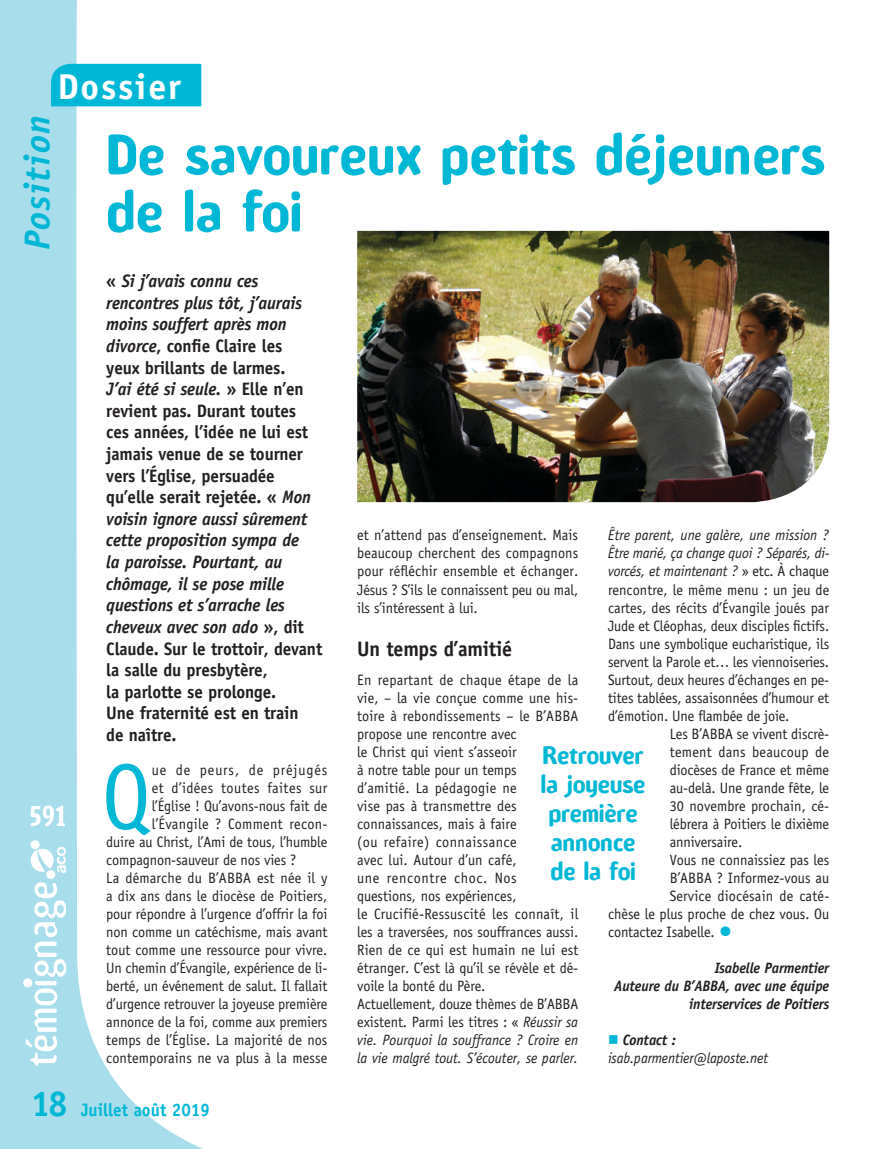
<style>
.page{position:relative;width:893px;height:1149px;background:#fff}
.page>*{position:absolute;margin:0;border:0;box-sizing:border-box;transform-origin:0 0}
.t1{font:93px "Officina Sans";color:#00b7d5;scale:.95 1}
.t2{font:700 54px/57px "Amoebia";letter-spacing:.01em;color:#00b7d5;scale:.95 1}
.t3{font:italic 700 36px "Officina Sans";color:#00b7d5}
.t4{font:700 36px "Officina Sans";letter-spacing:.05em;color:#fff}
.t5{font:700 27px "Amoebia";color:#fff;scale:.85 1}
.t6{font:700 24px/28.8px "Amoebia";color:#00b7d5;text-align:center;scale:.95 1}
.t7{font:700 21px "Officina Sans";letter-spacing:-.01em;color:#231f20;scale:.95 1}
.t8{font:700 18px/21.6px "Officina Sans";letter-spacing:-.01em;color:#231f20;scale:.95 1}
.t9{font:700 18px "Officina Sans";color:#00b7d5;scale:.95 1}
.t10{font:15px/18px "Officina Sans";letter-spacing:-.005em;color:#231f20;text-align:justify;scale:.95 1}
.t11{font:italic 15px/18px "Officina Sans";letter-spacing:-.01em;color:#231f20;scale:.95 1}
.t12{font:italic 700 15px/18px "Officina Sans";letter-spacing:-.01em;color:#231f20;text-align:right;scale:.95 1}
.t13{font:15px "Officina Sans";letter-spacing:.015em;color:#231f20;scale:.95 1}
.t14{font:15px "Officina Sans";letter-spacing:.03em;color:#231f20;scale:.95 1}
.t15{font:15px "Officina Sans";letter-spacing:.06em;color:#231f20;scale:.95 1}
.s1{font-style:italic}
.s2{font-size:36px}
.s3{font-style:normal}
.s4{font-size:27px;color:#00b7d5}
.s5{color:#00b7d5}
.s6{font-weight:700}
</style>
<div class="page">
<svg style="left:0;top:0;width:202px;height:1148px"></svg>
<svg style="left:26px;top:882px;width:40px;height:183px"></svg>
<div style="left:46px;top:869px;width:9px;height:9px;border:2px solid #fff;border-radius:50%"></div>
<div style="left:31px;top:840px;width:9px;height:8px;border:2px solid #fff;border-radius:50%"></div>
<div style="left:47px;top:870px;width:7px;height:7px;background:#fff;border-radius:50%"></div>
<div style="left:32px;top:841px;width:7px;height:7px;background:#fff;border-radius:50%"></div>
<svg style="left:31px;top:846px;width:35px;height:26px"></svg>
<div style="left:24px;top:978px;width:8px;height:8px;background:#fff;border-radius:50%"></div>
<div style="left:23px;top:978px;width:9px;height:9px;border:1px solid #fff;border-radius:50%"></div>
<div style="left:51px;top:64px;width:150px;height:42px;background:#00b7d5"></div>
<img style="left:357px;top:231px;width:472px;height:271px">
<h3 class="t3" style="left:16px;top:250px;width:137px;rotate:-90deg">Position</h3>
<h3 class="t4" style="left:57px;top:64px;width:125px">Dossier</h3>
<h2 class="t2" style="left:106px;top:127px;width:757px">De savoureux petits déjeuners de la foi</h2>
<h3 class="t5" style="left:30px;top:801px;width:44px">591</h3>
<p class="t8" style="left:106px;top:270px;width:229px">« <span class="s1">Si j’avais connu ces rencontres plus tôt, j’aurais moins souffert après mon divorce</span>, confie Claire les<br>yeux brillants de larmes.<br><span class="s1">J’ai été si seule.</span> » Elle n’en revient pas. Durant toutes ces années, l’idée ne lui est jamais venue de se tourner vers l’Église, persuadée qu’elle serait rejetée. « <span class="s1">Mon voisin ignore aussi sûrement cette proposition sympa de<br>la paroisse. Pourtant, au chômage, il se pose mille questions et s’arrache les cheveux avec son ado</span> », dit<br>Claude. Sur le trottoir, devant la salle du presbytère,<br>la parlotte se prolonge.<br>Une fraternité est en train<br>de naître.</p>
<h1 class="t1" style="left:102px;top:742px;width:53px">Q</h1>
<p class="t15" style="left:152px;top:760px;width:186px">ue de peurs, de préjugés</p>
<p class="t14" style="left:152px;top:778px;width:186px">et d’idées toutes faites sur</p>
<p class="t10" style="left:152px;top:796px;width:187px">l’Église ! Qu’avons-nous fait de</p>
<p class="t13" style="left:152px;top:814px;width:186px">l’Évangile ? Comment recon-</p>
<p class="t10" style="left:106px;top:832px;width:234px">duire au Christ, l’Ami de tous, l’humble</p>
<p class="t10" style="left:106px;top:850px;width:201px">compagnon-sauveur de nos vies ?</p>
<p class="t10" style="left:106px;top:868px;width:234px">La démarche du B’ABBA est née il y</p>
<p class="t10" style="left:106px;top:886px;width:234px">a dix ans dans le diocèse de Poitiers,</p>
<p class="t10" style="left:106px;top:904px;width:234px">pour répondre à l’urgence d’offrir la foi</p>
<p class="t10" style="left:106px;top:922px;width:234px">non comme un catéchisme, mais avant</p>
<p class="t10" style="left:106px;top:940px;width:234px">tout comme une ressource pour vivre.</p>
<p class="t10" style="left:106px;top:958px;width:234px">Un chemin d’Évangile, expérience de li-</p>
<p class="t10" style="left:106px;top:976px;width:234px">berté, un événement de salut. Il fallait</p>
<p class="t10" style="left:106px;top:994px;width:234px">d’urgence retrouver la joyeuse première</p>
<p class="t10" style="left:106px;top:1012px;width:234px">annonce de la foi, comme aux premiers</p>
<p class="t10" style="left:106px;top:1030px;width:234px">temps de l’Église. La majorité de nos</p>
<p class="t10" style="left:106px;top:1048px;width:234px">contemporains ne va plus à la messe</p>
<p class="t9" style="left:31px;top:1098px;width:190px"><span class="s2">18</span> Juillet août 2019</p>
<p class="t11" style="left:608px;top:526px;width:234px">Être parent, une galère, une mission ?</p>
<p class="t11" style="left:608px;top:544px;width:234px">Être marié, ça change quoi ? Séparés, di-</p>
<p class="t11" style="left:608px;top:562px;width:234px">vorcés, et maintenant ? <span class="s3">» etc. À chaque</span></p>
<p class="t10" style="left:608px;top:580px;width:234px">rencontre, le même menu : un jeu de</p>
<p class="t10" style="left:608px;top:598px;width:234px">cartes, des récits d’Évangile joués par</p>
<p class="t10" style="left:608px;top:616px;width:234px">Jude et Cléophas, deux disciples fictifs.</p>
<p class="t10" style="left:608px;top:634px;width:234px">Dans une symbolique eucharistique, ils</p>
<p class="t10" style="left:608px;top:652px;width:234px">servent la Parole et… les viennoiseries.</p>
<p class="t10" style="left:608px;top:670px;width:234px">Surtout, deux heures d’échanges en pe-</p>
<p class="t10" style="left:608px;top:688px;width:234px">tites tablées, assaisonnées d’humour et</p>
<p class="t10" style="left:608px;top:706px;width:192px">d’émotion. Une flambée de joie.</p>
<p class="t10" style="left:670px;top:724px;width:169px">Les B’ABBA se vivent discrè-</p>
<p class="t13" style="left:670px;top:742px;width:169px">tement dans beaucoup de</p>
<p class="t10" style="left:670px;top:760px;width:169px">diocèses de France et même</p>
<p class="t10" style="left:670px;top:778px;width:169px">au-delà. Une grande fête, le</p>
<p class="t10" style="left:670px;top:796px;width:169px">30 novembre prochain, cé-</p>
<p class="t10" style="left:670px;top:814px;width:169px">lébrera à Poitiers le dixième</p>
<p class="t10" style="left:670px;top:832px;width:78px">anniversaire.</p>
<p class="t10" style="left:670px;top:850px;width:169px">Vous ne connaissiez pas les</p>
<p class="t10" style="left:670px;top:868px;width:169px">B’ABBA ? Informez-vous au</p>
<p class="t10" style="left:670px;top:886px;width:169px">Service diocésain de caté-</p>
<p class="t10" style="left:608px;top:904px;width:234px">chèse le plus proche de chez vous. Ou</p>
<p class="t10" style="left:608px;top:922px;width:132px">contactez Isabelle. <span class="s4">•</span></p>
<p class="t12" style="left:614px;top:958px;width:228px">Isabelle Parmentier<br>Auteure du B’ABBA, avec une équipe interservices de Poitiers</p>
<p class="t11" style="left:608px;top:1030px;width:170px"><span class="s5">■</span> <span class="s6">Contact : </span>isab.parmentier@laposte.net</p>
<p class="t10" style="left:357px;top:526px;width:234px">et n’attend pas d’enseignement. Mais beaucoup cherchent des compagnons pour réfléchir ensemble et échanger.<br>Jésus ? S’ils le connaissent peu ou mal, ils s’intéressent à lui.</p>
<h3 class="t7" style="left:357px;top:635px;width:165px">Un temps d’amitié</h3>
<p class="t10" style="left:357px;top:670px;width:234px;text-align:left">En repartant de chaque étape de la vie, – la vie conçue comme une his&shy;toire à rebondissements – le B’ABBA propose une rencontre avec<br>le Christ qui vient s’asseoir<br>à notre table pour un temps<br>d’amitié. La pédagogie ne<br>vise pas à transmettre des connaissances, mais à faire<br>(ou refaire) connaissance<br>avec lui. Autour d’un café,<br>une rencontre choc. Nos questions, nos expériences,<br>le Crucifié-Ressuscité les connaît, il les a traversées, nos souffrances aussi.<br>Rien de ce qui est humain ne lui est étranger. C’est là qu’il se révèle et dé&shy;voile la bonté du Père.<br>Actuellement, douze thèmes de B’ABBA existent. Parmi les titres : « <span class="s1">Réussir sa vie. Pourquoi la souffrance ? Croire en la vie malgré tout. S’écouter, se parler.</span></p>
<h3 class="t6" style="left:541px;top:741px;width:111px">Retrouver la joyeuse première annonce de la foi</h3>
</div>
